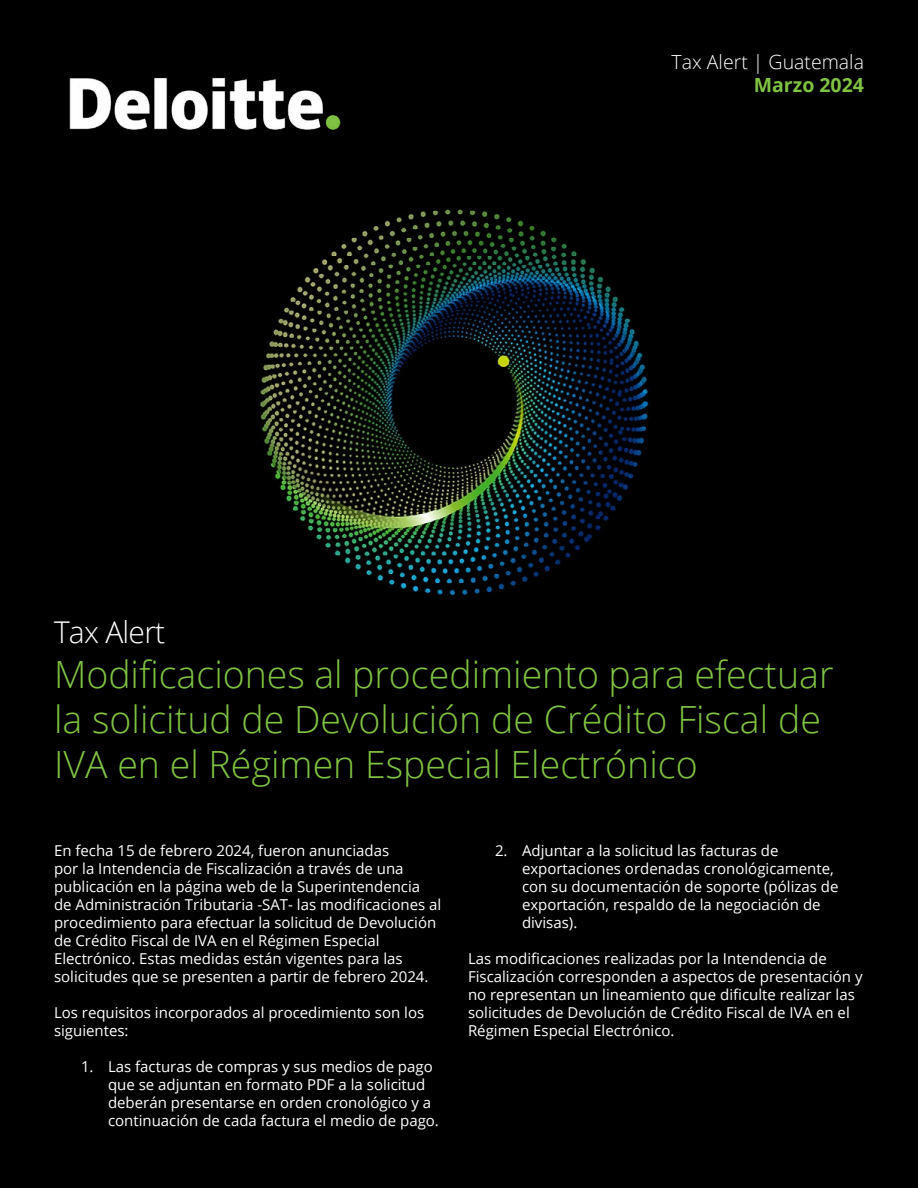
<style>
.page{position:relative;width:918px;height:1188px;background:#000}
.page>*{position:absolute;margin:0;border:0;box-sizing:border-box;transform-origin:0 0}
.t1{font:300 37.5px/45px "Open Sans";color:#80c342}
.t2{font:300 30px "Open Sans";letter-spacing:-.025em;color:#fff}
.t3{font:300 19.5px "Open Sans";color:#fff}
.t4{font:700 19.5px "Open Sans";color:#80c342}
.t5{font:15px/18px "Open Sans";color:#fff}
</style>
<div class="page">
<img style="left:69px;top:78px;width:272px;height:52px">
<img style="left:260px;top:209px;width:390px;height:387px">
<h3 class="t3" style="left:672px;top:48px;width:194px">Tax Alert | Guatemala</h3>
<h3 class="t4" style="left:754px;top:71px;width:112px">Marzo 2024</h3>
<h2 class="t2" style="left:54px;top:612px;width:113px">Tax Alert</h2>
<h1 class="t1" style="left:54px;top:651px;width:781px">Modificaciones al procedimiento para efectuar la solicitud de Devolución de Crédito Fiscal de<br>IVA en el Régimen Especial Electrónico</h1>
<p class="t5" style="left:54px;top:841px;width:389px">En fecha 15 de febrero 2024, fueron anunciadas<br>por la Intendencia de Fiscalización a través de una publicación en la página web de la Superintendencia de Administración Tributaria -SAT- las modificaciones al procedimiento para efectuar la solicitud de Devolución de Crédito Fiscal de IVA en el Régimen Especial Electrónico. Estas medidas están vigentes para las solicitudes que se presenten a partir de febrero 2024.</p>
<p class="t5" style="left:54px;top:1003px;width:372px">Los requisitos incorporados al procedimiento son los siguientes:</p>
<p class="t5" style="left:108px;top:1057px;width:332px;text-indent:-27px">1. Las facturas de compras y sus medios de pago que se adjuntan en formato PDF a la solicitud deberán presentarse en orden cronológico y a continuación de cada factura el medio de pago.</p>
<p class="t5" style="left:522px;top:841px;width:318px;text-indent:-27px">2. Adjuntar a la solicitud las facturas de exportaciones ordenadas cronológicamente, con su documentación de soporte (pólizas de exportación, respaldo de la negociación de divisas).</p>
<p class="t5" style="left:468px;top:949px;width:396px">Las modificaciones realizadas por la Intendencia de Fiscalización corresponden a aspectos de presentación y no representan un lineamiento que dificulte realizar las solicitudes de Devolución de Crédito Fiscal de IVA en el Régimen Especial Electrónico.</p>
</div>
